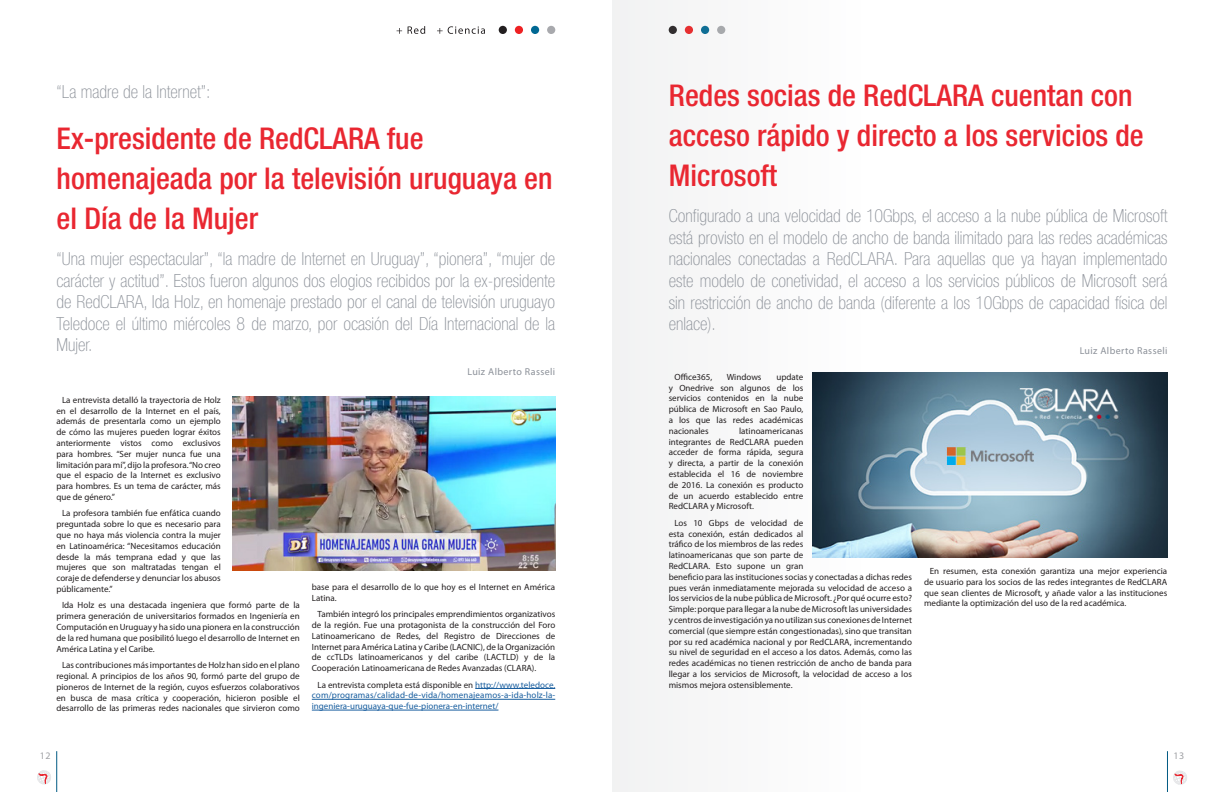
<style>
.page{position:relative;width:1224px;height:792px;background:#fff}
.page>*{position:absolute;margin:0;border:0;box-sizing:border-box;transform-origin:0 0}
.Titulo_1_gordo{font:500 condensed 30px/40px "Helvetica Neue LT Std";color:#e92731}
.Bajada{font:100 condensed 18px/21.6px "Helvetica Neue LT Std";color:#8b9098;text-align:justify}
.Titulo_1_gordo-2{font:100 condensed 18px "Helvetica Neue LT Std";color:#8b9098}
.Autor{font:10px "Myriad Pro";letter-spacing:.04em;color:#8b9098}
.t1{font:10px "Myriad Pro";color:#a0a1a5}
.Estilo_de_párrafo_1{font:9px/10.8px "Myriad Pro";color:#231f20;text-align:justify}
.Estilo_de_párrafo_1-2{font:9px/10.8px "Myriad Pro";color:#175d9e;text-align:justify}
.s1{color:#231f20}
</style>
<div class="page">
<svg style="left:37px;top:770px;width:14px;height:15px"></svg>
<svg style="left:397px;top:28px;width:5px;height:6px"></svg>
<svg style="left:408px;top:26px;width:17px;height:8px"></svg>
<svg style="left:437px;top:26px;width:48px;height:8px"></svg>
<div style="left:499px;top:26px;width:8px;height:8px;background:#231f20;border-radius:50%"></div>
<div style="left:515px;top:26px;width:8px;height:8px;background:#ee2123;border-radius:50%"></div>
<div style="left:531px;top:26px;width:8px;height:8px;background:#006893;border-radius:50%"></div>
<div style="left:547px;top:26px;width:8px;height:8px;background:#a8a9ad;border-radius:50%"></div>
<hr style="left:57px;top:751px;width:1px;height:41px;background:#005a83">
<hr style="left:1167px;top:751px;width:1px;height:41px;background:#005a83">
<svg style="left:1173px;top:770px;width:14px;height:15px"></svg>
<hr style="left:475px;top:688px;width:80px;height:1px;background:#175d9e">
<hr style="left:312px;top:699px;width:243px;height:1px;background:#175d9e">
<hr style="left:312px;top:710px;width:186px;height:1px;background:#175d9e">
<img style="left:233px;top:396px;width:322px;height:175px">
<img style="left:813px;top:372px;width:355px;height:185px">
<p class="Titulo_1_gordo-2" style="left:57px;top:81px;width:155px">“La madre de la Internet”:</p>
<p class="Titulo_1_gordo" style="left:57px;top:118px;width:497px">Ex-presidente de RedCLARA fue homenajeada por la televisión uruguaya en el Día de la Mujer</p>
<p class="Bajada" style="left:57px;top:248px;width:500px">“Una mujer espectacular”, “la madre de Internet en Uruguay”, “pionera”, “mujer de carácter y actitud”. Estos fueron algunos dos elogios recibidos por la ex-presidente de RedCLARA, Ida Holz, en homenaje prestado por el canal de televisión uruguayo Teledoce el último miércoles 8 de marzo, por ocasión del Día Internacional de la Mujer.</p>
<p class="Autor" style="left:467px;top:366px;width:89px">Luiz Alberto Rasseli</p>
<p class="Estilo_de_párrafo_1" style="left:56px;top:394px;width:166px;text-indent:6px">La entrevista detalló la trayectoria de Holz en el desarrollo de la Internet en el país, además de presentarla como un ejemplo de cómo las mujeres pueden lograr éxitos anteriormente vistos como exclusivos para hombres. “Ser mujer nunca fue una limitación para mí”, dijo la profesora. “No creo que el espacio de la Internet es exclusivo para hombres. Es un tema de carácter, más que de género.”</p>
<p class="Estilo_de_párrafo_1" style="left:56px;top:508px;width:166px;text-indent:6px">La profesora también fue enfática cuando preguntada sobre lo que es necesario para que no haya más violencia contra la mujer en Latinoamérica: “Necesitamos educación desde la más temprana edad y que las mujeres que son maltratadas tengan el coraje de defenderse y denunciar los abusos públicamente.”</p>
<p class="Estilo_de_párrafo_1" style="left:56px;top:600px;width:245px;text-indent:6px">Ida Holz es una destacada ingeniera que formó parte de la primera generación de universitarios formados en Ingeniería en Computación en Uruguay y ha sido una pionera en la construcción de la red humana que posibilitó luego el desarrollo de Internet en América Latina y el Caribe.</p>
<p class="Estilo_de_párrafo_1" style="left:56px;top:660px;width:245px;text-indent:6px">Las contribuciones más importantes de Holz han sido en el plano regional. A principios de los años 90, formó parte del grupo de pioneros de Internet de la región, cuyos esfuerzos colaborativos en busca de masa crítica y cooperación, hicieron posible el desarrollo de las primeras redes nacionales que sirvieron como</p>
<p class="Estilo_de_párrafo_1" style="left:312px;top:581px;width:245px">base para el desarrollo de lo que hoy es el Internet en América<br>Latina.</p>
<p class="Estilo_de_párrafo_1" style="left:312px;top:609px;width:245px;text-indent:6px">También integró los principales emprendimientos organizativos de la región. Fue una protagonista de la construcción del Foro Latinoamericano de Redes, del Registro de Direcciones de Internet para América Latina y Caribe (LACNIC), de la Organización de ccTLDs latinoamericanos y del caribe (LACTLD) y de la Cooperación Latinoamericana de Redes Avanzadas (CLARA).</p>
<p class="Estilo_de_párrafo_1-2" style="left:312px;top:679px;width:245px;text-indent:6px"><span class="s1">La entrevista completa está disponible en</span> http://www.teledoce. com/programas/calidad-de-vida/homenajeamos-a-ida-holz-la&shy;ingeniera-uruguaya-que-fue-pionera-en-internet/</p>
<p class="Titulo_1_gordo" style="left:669px;top:75px;width:476px">Redes socias de RedCLARA cuentan con acceso rápido y directo a los servicios de<br>Microsoft</p>
<p class="Bajada" style="left:669px;top:205px;width:500px">Configurado a una velocidad de 10Gbps, el acceso a la nube pública de Microsoft está provisto en el modelo de ancho de banda ilimitado para las redes académicas nacionales conectadas a RedCLARA. Para aquellas que ya hayan implementado este modelo de conetividad, el acceso a los servicios públicos de Microsoft será sin restricción de ancho de banda (diferente a los 10Gbps de capacidad física del enlace).</p>
<p class="Autor" style="left:1080px;top:345px;width:89px">Luiz Alberto Rasseli</p>
<p class="Estilo_de_párrafo_1" style="left:674px;top:371px;width:39px">Office365,</p>
<p class="Estilo_de_párrafo_1" style="left:727px;top:371px;width:36px">Windows</p>
<p class="Estilo_de_párrafo_1" style="left:669px;top:371px;width:136px;text-indent:108px">update y Onedrive son algunos de los servicios contenidos en la nube pública de Microsoft en Sao Paulo, a los que las redes académicas nacionales</p>
<p class="Estilo_de_párrafo_1" style="left:669px;top:425px;width:136px;text-indent:70px">latinoamericanas integrantes de RedCLARA pueden acceder de forma rápida, segura y directa, a partir de la conexión establecida el 16 de noviembre de 2016. La conexión es producto de un acuerdo establecido entre RedCLARA y Microsoft.</p>
<p class="Estilo_de_párrafo_1" style="left:669px;top:517px;width:245px;text-align:left;text-indent:6px">Los 10 Gbps de velocidad de<br>esta conexión, están dedicados al<br>tráfico de los miembros de las redes<br>latinoamericanas que son parte de<br>RedCLARA. Esto supone un gran<br>beneficio para las instituciones socias y conectadas a dichas redes pues verán inmediatamente mejorada su velocidad de acceso a los servicios de la nube pública de Microsoft. ¿Por qué ocurre esto?<br>Simple: porque para llegar a la nube de Microsoft las universidades y centros de investigación ya no utilizan sus conexiones de Internet comercial (que siempre están congestionadas), sino que transitan por su red académica nacional y por RedCLARA, incrementando su nivel de seguridad en el acceso a los datos. Además, como las redes académicas no tienen restricción de ancho de banda para llegar a los servicios de Microsoft, la velocidad de acceso a los mismos mejora ostensiblemente.</p>
<p class="Estilo_de_párrafo_1" style="left:924px;top:565px;width:245px;text-indent:6px">En resumen, esta conexión garantiza una mejor experiencia de usuario para los socios de las redes integrantes de RedCLARA que sean clientes de Microsoft, y añade valor a las instituciones mediante la optimización del uso de la red académica.</p>
<p class="t1" style="left:40px;top:749px;width:12px">12</p>
<p class="t1" style="left:1173px;top:749px;width:12px">13</p>
</div>
